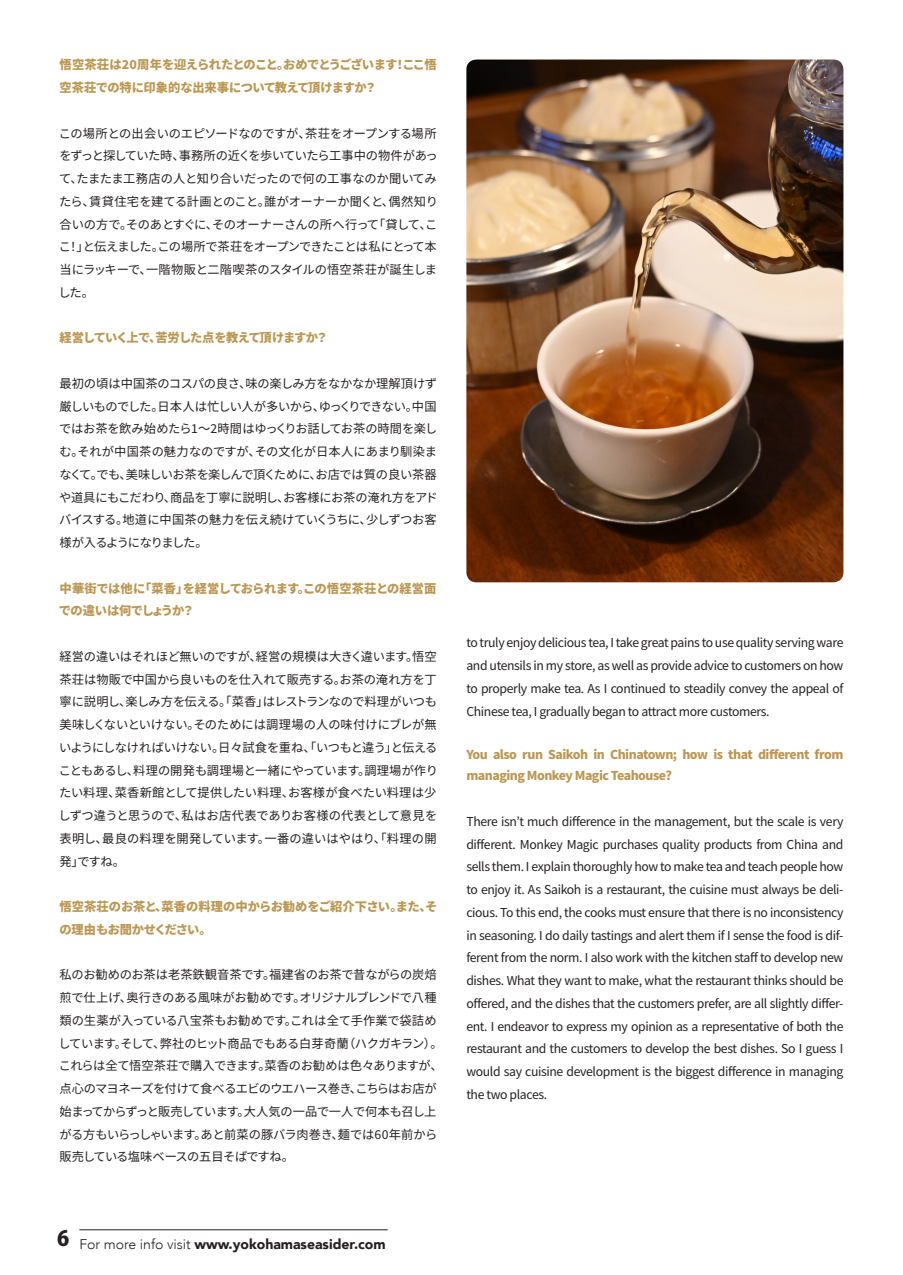
<style>
.page{position:relative;width:903px;height:1275px;background:#fff}
.page>*{position:absolute;margin:0;border:0;box-sizing:border-box;transform-origin:0 0}
.t1{font:900 14px "Avenir";color:#231f20}
.t2{font:12.25px/22.8px "Source Han Sans";letter-spacing:-.03em;color:#231f20;text-align:justify}
.t3{font:800 12.25px/21px "Source Han Sans";letter-spacing:-.04em;color:#bb9752}
.t4{font:800 12.25px/22.8px "Source Han Sans";letter-spacing:-.01em;color:#bb9752}
.t5{font:800 12.25px/22.8px "Source Han Sans";letter-spacing:-.02em;color:#bb9752}
.t6{font:800 12.25px "Source Han Sans";letter-spacing:-.065em;color:#bb9752}
.s1{font-weight:300}
</style>
<div class="page">
<hr style="left:79px;top:1229px;width:309px;height:1px;background:#231f20">
<img style="left:466px;top:60px;width:377px;height:522px">
<p class="t3" style="left:60px;top:54px;width:378px;line-height:22.8px">悟空茶荘は20周年を迎えられたとのこと。おめでとうございます！ここ悟空茶荘での特に印象的な出来事について教えて頂けますか？</p>
<p class="t2" style="left:59px;top:122px;width:381px">この場所との出会いのエピソードなのですが、茶荘をオープンする場所をずっと探していた時、事務所の近くを歩いていたら工事中の物件があって、たまたま工務店の人と知り合いだったので何の工事なのか聞いてみたら、賃貸住宅を建てる計画とのこと。誰がオーナーか聞くと、偶然知り合いの方で。そのあとすぐに、そのオーナーさんの所へ行って「貸して、ここ！」と伝えました。この場所で茶荘をオープンできたことは私にとって本当にラッキーで、一階物販と二階喫茶のスタイルの悟空茶荘が誕生しました。</p>
<p class="t6" style="left:60px;top:331px;width:270px">経営していく上で、苦労した点を教えて頂けますか？</p>
<p class="t2" style="left:59px;top:372px;width:380px">最初の頃は中国茶のコスパの良さ、味の楽しみ方をなかなか理解頂けず厳しいものでした。日本人は忙しい人が多いから、ゆっくりできない。中国ではお茶を飲み始めたら1～2時間はゆっくりお話してお茶の時間を楽しむ。それが中国茶の魅力なのですが、その文化が日本人にあまり馴染まなくて。でも、美味しいお茶を楽しんで頂くために、お店では質の良い茶器や道具にもこだわり、商品を丁寧に説明し、お客様にお茶の淹れ方をアドバイスする。地道に中国茶の魅力を伝え続けていくうちに、少しずつお客様が入るようになりました。</p>
<p class="t5" style="left:59px;top:577px;width:379px">中華街では他に「菜香」を経営しておられます。この悟空茶荘との経営面での違いは何でしょうか？</p>
<p class="t2" style="left:59px;top:645px;width:381px">経営の違いはそれほど無いのですが、経営の規模は大きく違います。悟空茶荘は物販で中国から良いものを仕入れて販売する。お茶の淹れ方を丁寧に説明し、楽しみ方を伝える。「菜香」はレストランなので料理がいつも美味しくないといけない。そのためには調理場の人の味付けにブレが無いようにしなければいけない。日々試食を重ね、「いつもと違う」と伝えることもあるし、料理の開発も調理場と一緒にやっています。調理場が作りたい料理、菜香新館として提供したい料理、お客様が食べたい料理は少しずつ違うと思うので、私はお店代表でありお客様の代表として意見を表明し、最良の料理を開発しています。一番の違いはやはり、「料理の開発」ですね。</p>
<p class="t4" style="left:60px;top:895px;width:379px">悟空茶荘のお茶と、菜香の料理の中からお勧めをご紹介下さい。また、その理由もお聞かせください。</p>
<p class="t2" style="left:59px;top:964px;width:386px;text-align:left">私のお勧めのお茶は老茶鉄観音茶です。福建省のお茶で昔ながらの炭焙煎で仕上げ、奥行きのある風味がお勧めです。オリジナルブレンドで八種類の生薬が入っている八宝茶もお勧めです。これは全て手作業で袋詰めしています。そして、弊社のヒット商品でもある白芽奇蘭（ハクガキラン）。これらは全て悟空茶荘で購入できます。菜香のお勧めは色々ありますが、点心のマヨネーズを付けて食べるエビのウエハース巻き、こちらはお店が始まってからずっと販売しています。大人気の一品で一人で何本も召し上がる方もいらっしゃいます。あと前菜の豚バラ肉巻き、麺では60年前から販売している塩味ベースの五目そばですね。</p>
<p class="t1" style="left:57px;top:1232px;width:330px"><sup>6</sup> <span class="s1">For more info visit</span> www.yokohamaseasider.com</p>
<p class="t2" style="left:466px;top:632px;width:379px">to truly enjoy delicious tea, I take great pains to use quality serving ware and utensils in my store, as well as provide advice to customers on how to properly make tea. As I continued to steadily convey the appeal of Chinese tea, I gradually began to attract more customers.</p>
<p class="t3" style="left:466px;top:744px;width:379px">You also run Saikoh in Chinatown; how is that different from managing Monkey Magic Teahouse?</p>
<p class="t2" style="left:466px;top:810px;width:379px">There isn’t much difference in the management, but the scale is very different. Monkey Magic purchases quality products from China and sells them. I explain thoroughly how to make tea and teach people how to enjoy it. As Saikoh is a restaurant, the cuisine must always be deli&shy;cious. To this end, the cooks must ensure that there is no inconsistency in seasoning. I do daily tastings and alert them if I sense the food is dif&shy;ferent from the norm. I also work with the kitchen staff to develop new dishes. What they want to make, what the restaurant thinks should be offered, and the dishes that the customers prefer, are all slightly differ&shy;ent. I endeavor to express my opinion as a representative of both the restaurant and the customers to develop the best dishes. So I guess I would say cuisine development is the biggest difference in managing the two places.</p>
</div>
